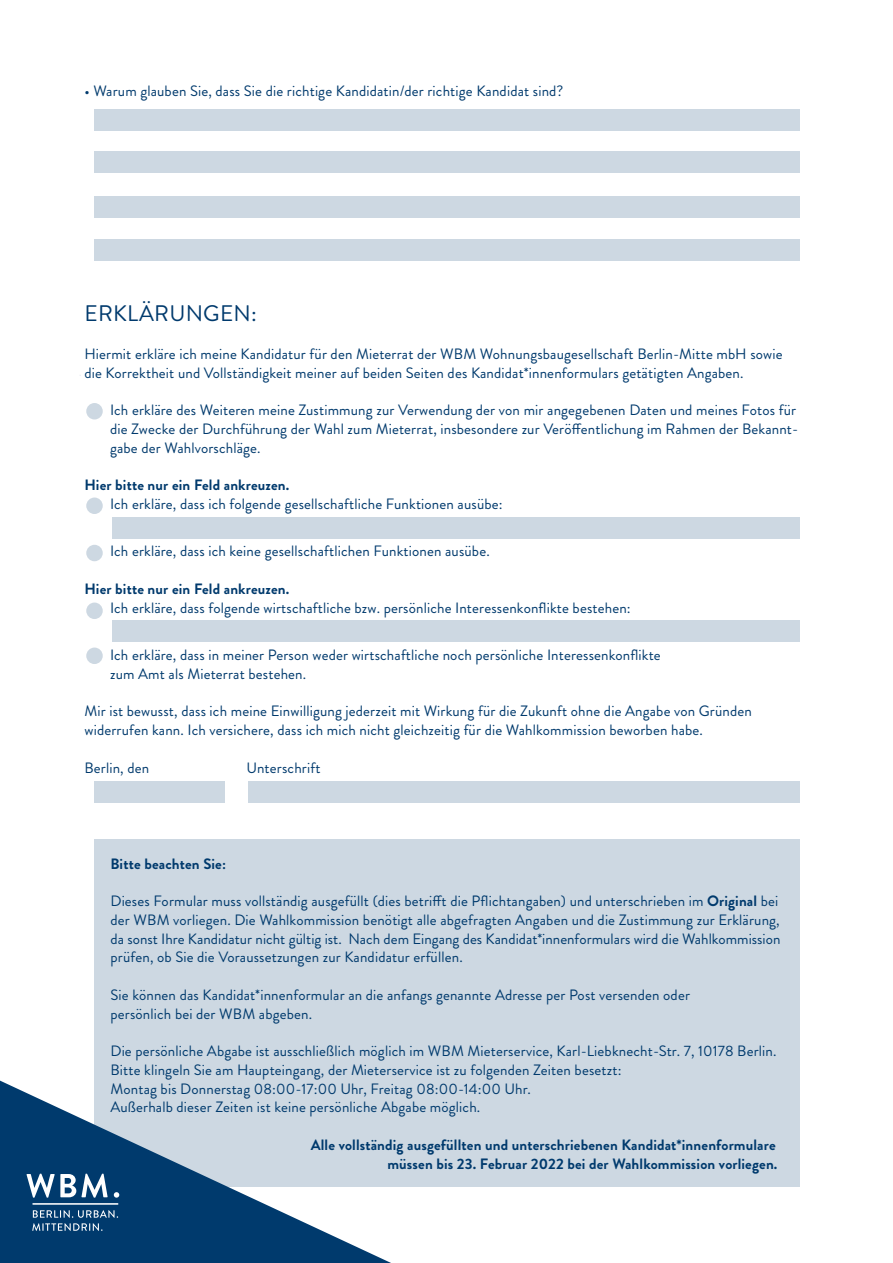
<style>
.page{position:relative;width:893px;height:1263px;background:#fff}
.page>*{position:absolute;margin:0;border:0;box-sizing:border-box;transform-origin:0 0}
.t1{font:22.5px "Brandon Grotesque";letter-spacing:.01em;color:#003a6d}
.t2{font:15px/18.8px "Brandon Grotesque";letter-spacing:.01em;color:#003a6d}
.t3{font:700 15px/18.8px "Brandon Grotesque";letter-spacing:.01em;color:#003a6d;text-align:right}
.s1{font-weight:700}
</style>
<div class="page">
<div style="left:94px;top:840px;width:705px;height:347px;background:#cdd8e2"></div>
<div style="left:94px;top:109px;width:705px;height:21px;background:#cdd8e2"></div>
<div style="left:94px;top:152px;width:705px;height:21px;background:#cdd8e2"></div>
<div style="left:94px;top:196px;width:705px;height:21px;background:#cdd8e2"></div>
<div style="left:94px;top:240px;width:705px;height:21px;background:#cdd8e2"></div>
<div style="left:86px;top:403px;width:17px;height:16px;background:#cdd8e2;border-radius:50%"></div>
<div style="left:86px;top:545px;width:17px;height:16px;background:#cdd8e2;border-radius:50%"></div>
<div style="left:86px;top:497px;width:17px;height:17px;background:#cdd8e2;border-radius:50%"></div>
<div style="left:112px;top:517px;width:687px;height:21px;background:#cdd8e2"></div>
<div style="left:86px;top:602px;width:17px;height:17px;background:#cdd8e2;border-radius:50%"></div>
<div style="left:86px;top:647px;width:17px;height:17px;background:#cdd8e2;border-radius:50%"></div>
<div style="left:112px;top:621px;width:687px;height:21px;background:#cdd8e2"></div>
<div style="left:248px;top:781px;width:551px;height:22px;background:#cdd8e2"></div>
<div style="left:95px;top:781px;width:130px;height:22px;background:#cdd8e2"></div>
<svg style="left:0;top:1080px;width:391px;height:183px"></svg>
<svg style="left:32px;top:1210px;width:86px;height:21px;background:#35628b"></svg>
<svg style="left:26px;top:1174px;width:93px;height:24px"></svg>
<hr style="left:32px;top:1203px;width:86px;height:2px;background:#fff">
<p class="t2" style="left:84px;top:81px;width:481px">• Warum glauben Sie, dass Sie die richtige Kandidatin/der richtige Kandidat sind?</p>
<h1 class="t1" style="left:84px;top:298px;width:174px">ERKLÄRUNGEN:</h1>
<p class="t2" style="left:84px;top:344px;width:700px">Hiermit erkläre ich meine Kandidatur für den Mieterrat der WBM Wohnungsbaugesellschaft Berlin-Mitte mbH sowie die Korrektheit und Vollständigkeit meiner auf beiden Seiten des Kandidat*innenformulars getätigten Angaben.</p>
<p class="t2" style="left:110px;top:401px;width:690px">Ich erkläre des Weiteren meine Zustimmung zur Verwendung der von mir angegebenen Daten und meines Fotos für die Zwecke der Durchführung der Wahl zum Mieterrat, insbesondere zur Veröffentlichung im Rahmen der Bekannt&shy;gabe der Wahlvorschläge.</p>
<p class="t3" style="left:84px;top:476px;width:206px">Hier bitte nur ein Feld ankreuzen.</p>
<p class="t2" style="left:110px;top:494px;width:394px">Ich erkläre, dass ich folgende gesellschaftliche Funktionen ausübe:</p>
<p class="t2" style="left:110px;top:542px;width:381px">Ich erkläre, dass ich keine gesellschaftlichen Funktionen ausübe.</p>
<p class="t3" style="left:84px;top:579px;width:206px">Hier bitte nur ein Feld ankreuzen.</p>
<p class="t2" style="left:110px;top:598px;width:522px">Ich erkläre, dass folgende wirtschaftliche bzw. persönliche Interessenkonflikte bestehen:</p>
<p class="t2" style="left:110px;top:646px;width:552px">Ich erkläre, dass in meiner Person weder wirtschaftliche noch persönliche Interessenkonflikte zum Amt als Mieterrat bestehen.</p>
<p class="t2" style="left:84px;top:702px;width:669px">Mir ist bewusst, dass ich meine Einwilligung jederzeit mit Wirkung für die Zukunft ohne die Angabe von Gründen widerrufen kann. Ich versichere, dass ich mich nicht gleichzeitig für die Wahlkommission beworben habe.</p>
<p class="t2" style="left:84px;top:758px;width:66px">Berlin, den</p>
<p class="t2" style="left:246px;top:758px;width:75px">Unterschrift</p>
<p class="t3" style="left:111px;top:854px;width:117px">Bitte beachten Sie:</p>
<p class="t2" style="left:111px;top:892px;width:671px">Dieses Formular muss vollständig ausgefüllt (dies betrifft die Pflichtangaben) und unterschrieben im <span class="s1">Original</span> bei der WBM vorliegen. Die Wahlkommission benötigt alle abgefragten Angaben und die Zustimmung zur Erklärung, da sonst Ihre Kandidatur nicht gültig ist. Nach dem Eingang des Kandidat*innenformulars wird die Wahlkommission prüfen, ob Sie die Voraussetzungen zur Kandidatur erfüllen.</p>
<p class="t2" style="left:111px;top:985px;width:581px">Sie können das Kandidat*innenformular an die anfangs genannte Adresse per Post versenden oder persönlich bei der WBM abgeben.</p>
<p class="t2" style="left:111px;top:1042px;width:667px">Die persönliche Abgabe ist ausschließlich möglich im WBM Mieterservice, Karl-Liebknecht-Str. 7, 10178 Berlin.<br>Bitte klingeln Sie am Haupteingang, der Mieterservice ist zu folgenden Zeiten besetzt:<br>Montag bis Donnerstag 08:00-17:00 Uhr, Freitag 08:00-14:00 Uhr.<br>Außerhalb dieser Zeiten ist keine persönliche Abgabe möglich.</p>
<p class="t3" style="left:311px;top:1135px;width:468px">Alle vollständig ausgefüllten und unterschriebenen Kandidat*innenformulare müssen bis 23. Februar 2022 bei der Wahlkommission vorliegen.</p>
</div>
